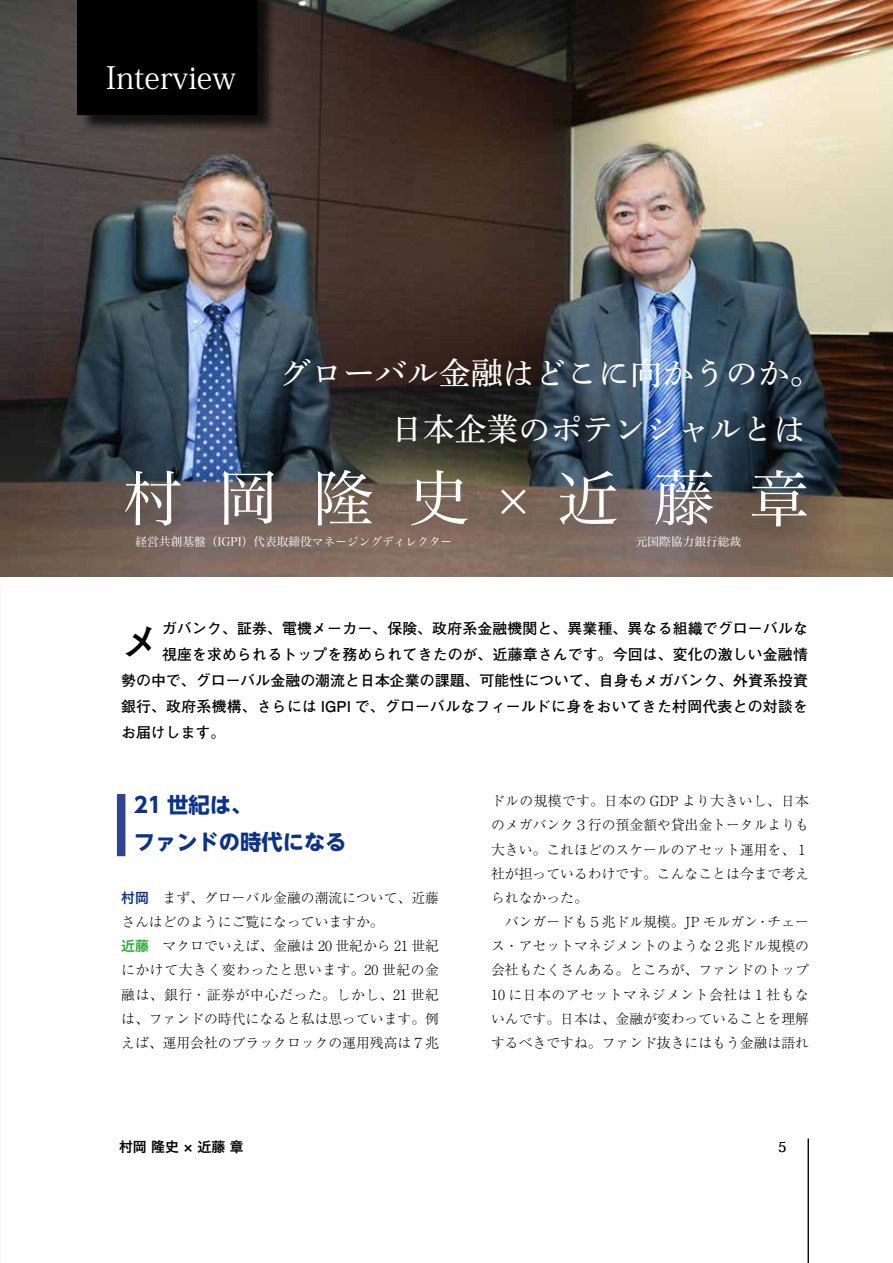
<style>
.page{position:relative;width:893px;height:1263px;background:#fff}
.page>*{position:absolute;margin:0;border:0;box-sizing:border-box;transform-origin:0 0}
.t1{font:60.6px "Hira Min Pro N W3";letter-spacing:.575em;color:#fff}
.t2{font:700 40.95px "Futo Go B101 Pr 5";color:#000}
.t3{font:31.95px/55.8px "Shuei Min Pro M";color:#fff}
.t4{font:30.9px "Koz Min Pr 6 N";color:#fff}
.t5{font:700 21.3px/37.2px "UD Shin Go NT Pro";color:#0c3388}
.t6{font:700 14.85px "Futo Go B101 Pr 5";letter-spacing:.01em;color:#000}
.t7{font:300 13.8px/24.2px "Ryumin Pro";color:#000}
.t8{font:13.8px "Hira Sans Old Std W6";color:#000}
.t9{font:13.8px "Koz Min Pr 6 N";color:#000}
.t10{font:11.7px "Hira Min Pro N W3";color:#fff}
.s1{font-family:"Hira Sans Old Std W6";font-weight:400;color:#0c3388}
.s2{font-family:"Hira Sans Old Std W6";font-weight:400;color:#2aa738}
</style>
<div class="page">
<hr style="left:808px;top:1138px;width:1px;height:125px;background:#000">
<img style="left:0;top:0;width:893px;height:576px">
<div style="left:80px;top:0;width:196px;height:134px;background:#000;opacity:.75"></div>
<div style="left:78px;top:0;width:179px;height:115px;background:#000"></div>
<div style="left:117px;top:794px;width:8px;height:62px;background:#314291"></div>
<h3 class="t4" style="left:106px;top:60px;width:131px">Interview</h3>
<h3 class="t3" style="left:391px;top:344px;width:432px;text-indent:-112px">グローバル金融はどこに向かうのか。日本企業のポテンシャルとは</h3>
<h1 class="t1" style="left:122px;top:447px;width:688px">村岡隆史×近藤章</h1>
<p class="t10" style="left:136px;top:532px;width:318px">経営共創基盤（IGPI）代表取締役マネージングディレクター</p>
<p class="t10" style="left:636px;top:532px;width:107px">元国際協力銀行総裁</p>
<h2 class="t2" style="left:121px;top:609px;width:42px">メ</h2>
<p class="t6" style="left:162px;top:616px;width:647px">ガバンク、証券、電機メーカー、保険、政府系金融機関と、異業種、異なる組織でグローバルな</p>
<p class="t6" style="left:162px;top:642px;width:647px">視座を求められるトップを務められてきたのが、近藤章さんです。今回は、変化の激しい金融情</p>
<p class="t6" style="left:121px;top:668px;width:688px">勢の中で、グローバル金融の潮流と日本企業の課題、可能性について、自身もメガバンク、外資系投資</p>
<p class="t6" style="left:121px;top:695px;width:688px">銀行、政府系機構、さらには IGPI で、グローバルなフィールドに身をおいてきた村岡代表との対談を</p>
<p class="t6" style="left:121px;top:721px;width:106px">お届けします。</p>
<h3 class="t5" style="left:134px;top:785px;width:214px">21 世紀は、<br>ファンドの時代になる</h3>
<p class="t7" style="left:121px;top:884px;width:319px"><span class="s1">村岡</span>　まず、グローバル金融の潮流について、近藤さんはどのようにご覧になっていますか。<br><span class="s2">近藤</span>　マクロでいえば、金融は 20 世紀から 21 世紀にかけて大きく変わったと思います。20 世紀の金融は、銀行・証券が中心だった。しかし、21 世紀は、ファンドの時代になると私は思っています。例えば、運用会社のブラックロックの運用残高は７兆</p>
<p class="t7" style="left:491px;top:788px;width:319px">ドルの規模です。日本の GDP より大きいし、日本のメガバンク３行の預金額や貸出金トータルよりも大きい。これほどのスケールのアセット運用を、１社が担っているわけです。こんなことは今まで考えられなかった。<br>　バンガードも５兆ドル規模。JP モルガン・チェース・アセットマネジメントのような２兆ドル規模の会社もたくさんある。ところが、ファンドのトップ<br>10 に日本のアセットマネジメント会社は１社もないんです。日本は、金融が変わっていることを理解するべきですね。ファンド抜きにはもう金融は語れ</p>
<p class="t8" style="left:119px;top:1136px;width:126px">村岡 隆史 × 近藤 章</p>
<p class="t9" style="left:778px;top:1139px;width:10px">5</p>
</div>
